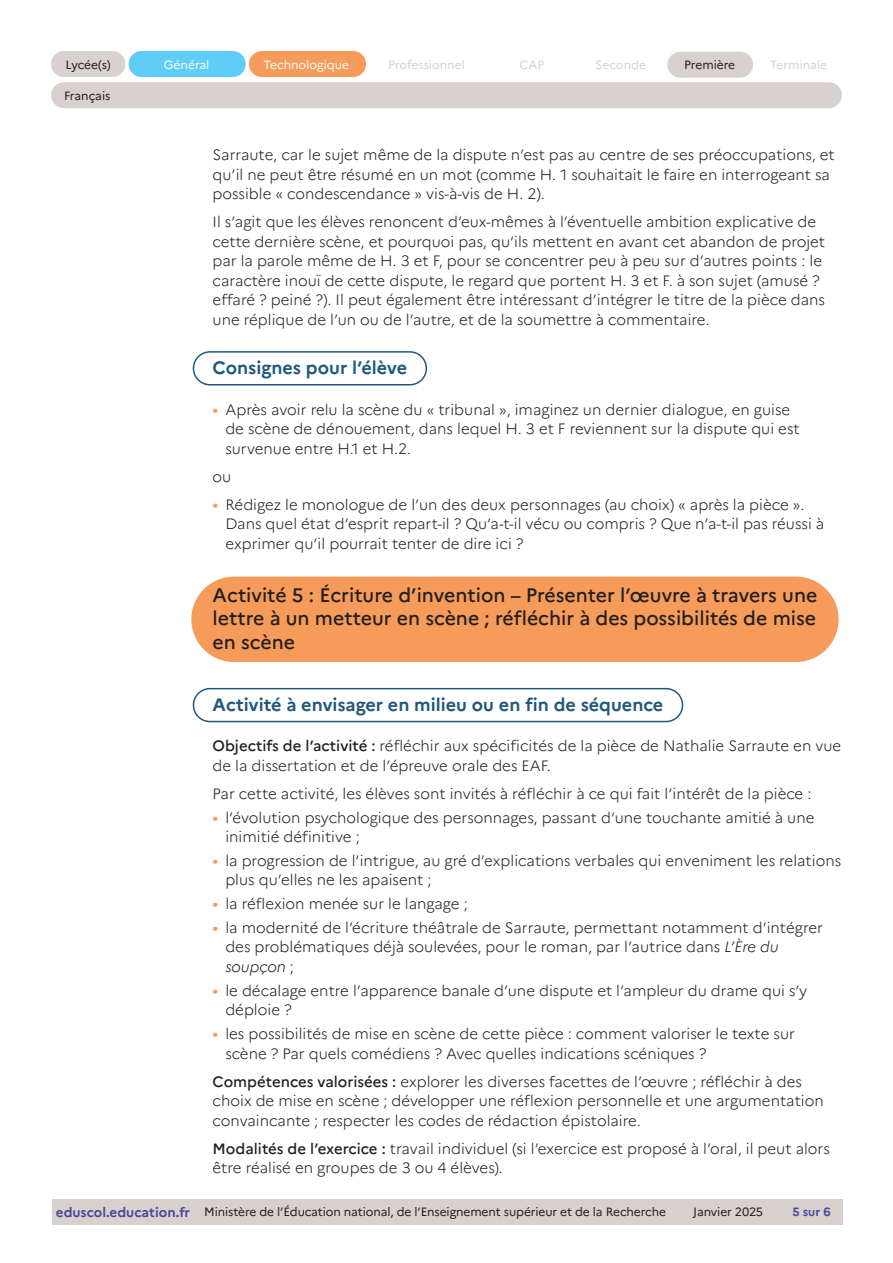
<style>
.page{position:relative;width:893px;height:1263px;background:#fff}
.page>*{position:absolute;margin:0;border:0;box-sizing:border-box;transform-origin:0 0}
._03_titre_2{font:500 19.5px/23.4px "Marianne";color:#231f20;text-align:justify}
._04_titre_3{font:700 18px "Marianne";color:#20597b}
.Texte_courant{font:300 15px/19.5px "Marianne";color:#231f20}
.t1{font:12px "Marianne";letter-spacing:-.01em;color:#231f20}
.t2{font:12px "Marianne";color:#d8d1ce}
.t3{font:12px "Marianne";color:#fff}
.t4{font:700 12px "Marianne";color:#4a489e}
.s1{font-weight:400;font-size:16.5px;color:#f69b59}
.s2{font-weight:500}
.s3{font-style:italic}
.s4{font-weight:700;font-size:13.5px;color:#4a489e}
</style>
<div class="page">
<div style="left:51px;top:51px;width:74px;height:26px;background:#d8d1ce;border-radius:13px"></div>
<div style="left:129px;top:51px;width:117px;height:26px;background:#5fcdf5;border-radius:13px"></div>
<div style="left:249px;top:51px;width:117px;height:26px;background:#f69b59;border-radius:13px"></div>
<div style="left:667px;top:52px;width:86px;height:26px;background:#d8d1ce;border-radius:13px"></div>
<div style="left:51px;top:82px;width:791px;height:26px;background:#d8d1ce;border-radius:13px"></div>
<div style="left:52px;top:1199px;width:142px;height:26px;background:#d8d1ce"></div>
<div style="left:194px;top:1199px;width:482px;height:26px;background:#d8d1ce"></div>
<div style="left:676px;top:1199px;width:104px;height:26px;background:#d8d1ce"></div>
<div style="left:780px;top:1199px;width:63px;height:26px;background:#d8d1ce"></div>
<div style="left:193px;top:351px;width:234px;height:34px;border:2px solid #20597b;border-radius:16px"></div>
<div style="left:191px;top:577px;width:648px;height:85px;background:#f69b59;border-radius:43px"></div>
<div style="left:193px;top:688px;width:490px;height:34px;border:2px solid #20597b;border-radius:16px"></div>
<p class="t1" style="left:65px;top:57px;width:47px">Lycée(s)</p>
<p class="t3" style="left:164px;top:57px;width:47px">Général</p>
<p class="t3" style="left:263px;top:57px;width:87px">Technologique</p>
<p class="t2" style="left:388px;top:57px;width:78px">Professionnel</p>
<p class="t2" style="left:520px;top:58px;width:26px">CAP</p>
<p class="t2" style="left:596px;top:58px;width:52px">Seconde</p>
<p class="t1" style="left:684px;top:58px;width:53px">Première</p>
<p class="t2" style="left:770px;top:58px;width:59px">Terminale</p>
<p class="t1" style="left:64px;top:88px;width:48px">Français</p>
<p class="Texte_courant" style="left:213px;top:145px;width:624px">Sarraute, car le sujet même de la dispute n’est pas au centre de ses préoccupations, et qu’il ne peut être résumé en un mot (comme H. 1 souhaitait le faire en interrogeant sa possible « condescendance » vis-à-vis de H. 2).</p>
<p class="Texte_courant" style="left:213px;top:212px;width:614px">Il s’agit que les élèves renoncent d’eux-mêmes à l’éventuelle ambition explicative de cette dernière scène, et pourquoi pas, qu’ils mettent en avant cet abandon de projet par la parole même de H. 3 et F, pour se concentrer peu à peu sur d’autres points : le caractère inouï de cette dispute, le regard que portent H. 3 et F. à son sujet (amusé ? effaré ? peiné ?). Il peut également être intéressant d’intégrer le titre de la pièce dans une réplique de l’un ou de l’autre, et de la soumettre à commentaire.</p>
<p class="_04_titre_3" style="left:213px;top:356px;width:196px">Consignes pour l’élève</p>
<p class="Texte_courant" style="left:225px;top:399px;width:576px;text-indent:-13px"><span class="s1">•</span> Après avoir relu la scène du « tribunal », imaginez un dernier dialogue, en guise de scène de dénouement, dans lequel H. 3 et F reviennent sur la dispute qui est survenue entre H.1 et H.2.</p>
<p class="Texte_courant" style="left:213px;top:466px;width:20px">ou</p>
<p class="Texte_courant" style="left:225px;top:494px;width:600px;text-indent:-13px"><span class="s1">•</span> Rédigez le monologue de l’un des deux personnages (au choix) « après la pièce ».<br>Dans quel état d’esprit repart-il ? Qu’a-t-il vécu ou compris ? Que n’a-t-il pas réussi à exprimer qu’il pourrait tenter de dire ici ?</p>
<p class="_03_titre_2" style="left:213px;top:583px;width:606px">Activité 5 : Écriture d’invention – Présenter l’œuvre à travers une lettre à un metteur en scène ; réfléchir à des possibilités de mise en scène</p>
<p class="_04_titre_3" style="left:213px;top:693px;width:452px">Activité à envisager en milieu ou en fin de séquence</p>
<p class="Texte_courant" style="left:213px;top:736px;width:630px"><span class="s2">Objectifs de l’activité :</span> réfléchir aux spécificités de la pièce de Nathalie Sarraute en vue de la dissertation et de l’épreuve orale des EAF.</p>
<p class="Texte_courant" style="left:213px;top:784px;width:600px">Par cette activité, les élèves sont invités à réfléchir à ce qui fait l’intérêt de la pièce :</p>
<p class="Texte_courant" style="left:225px;top:807px;width:591px;text-indent:-13px"><span class="s1">•</span> l’évolution psychologique des personnages, passant d’une touchante amitié à une inimitié définitive ;</p>
<p class="Texte_courant" style="left:225px;top:851px;width:617px;text-indent:-13px"><span class="s1">•</span> la progression de l’intrigue, au gré d’explications verbales qui enveniment les relations plus qu’elles ne les apaisent ;</p>
<p class="Texte_courant" style="left:213px;top:894px;width:257px"><span class="s1">•</span> la réflexion menée sur le langage ;</p>
<p class="Texte_courant" style="left:225px;top:918px;width:599px;text-indent:-13px"><span class="s1">•</span> la modernité de l’écriture théâtrale de Sarraute, permettant notamment d’intégrer des problématiques déjà soulevées, pour le roman, par l’autrice dans <span class="s3">L’Ère du soupçon</span> ;</p>
<p class="Texte_courant" style="left:225px;top:980px;width:583px;text-indent:-13px"><span class="s1">•</span> le décalage entre l’apparence banale d’une dispute et l’ampleur du drame qui s’y déploie ?</p>
<p class="Texte_courant" style="left:225px;top:1024px;width:571px;text-indent:-13px"><span class="s1">•</span> les possibilités de mise en scène de cette pièce : comment valoriser le texte sur scène ? Par quels comédiens ? Avec quelles indications scéniques ?</p>
<p class="Texte_courant" style="left:213px;top:1071px;width:613px"><span class="s2">Compétences valorisées :</span> explorer les diverses facettes de l’œuvre ; réfléchir à des choix de mise en scène ; développer une réflexion personnelle et une argumentation convaincante ; respecter les codes de rédaction épistolaire.</p>
<p class="Texte_courant" style="left:213px;top:1138px;width:619px"><span class="s2">Modalités de l’exercice :</span> travail individuel (si l’exercice est proposé à l’oral, il peut alors être réalisé en groupes de 3 ou 4 élèves).</p>
<p class="t1" style="left:56px;top:1205px;width:612px"><span class="s4">eduscol.education.fr</span> Ministère de l’Éducation national, de l’Enseignement supérieur et de la Recherche</p>
<p class="t1" style="left:693px;top:1205px;width:71px">Janvier 2025</p>
<p class="t4" style="left:792px;top:1205px;width:40px">5 sur 6</p>
</div>
